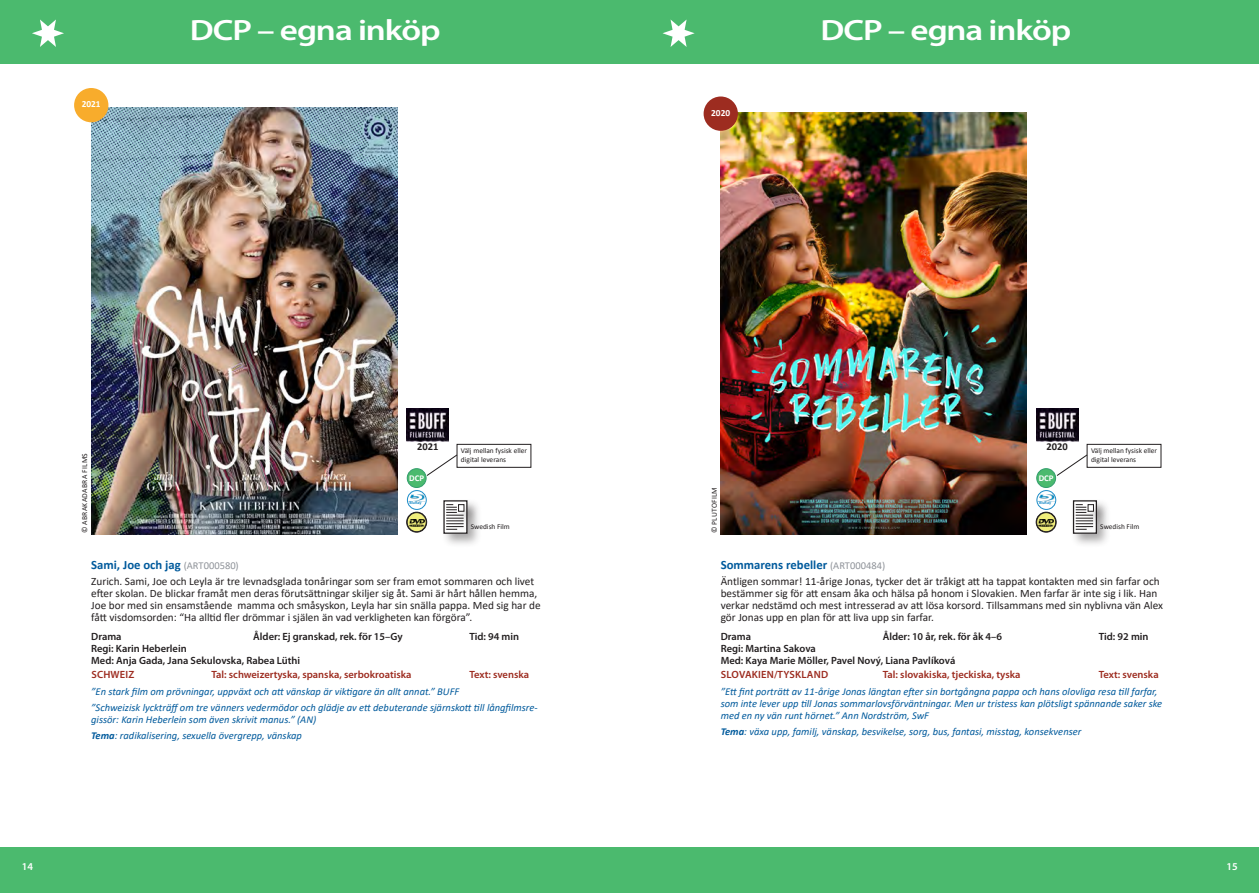
<style>
.page{position:relative;width:1259px;height:893px;background:#fff}
.page>*{position:absolute;margin:0;border:0;box-sizing:border-box;transform-origin:0 0}
.t1{font:600 29.4px "Myriad Pro";letter-spacing:-.03em;color:#fff;scale:1.19 1}
.t2{font:700 12.75px "Calibri";color:#005a9c}
.t3{font:11.25px/12px "Calibri";color:#231f20}
.t4{font:italic 10.5px/16.2px "Calibri";color:#005a9c}
.t5{font:600 10.5px/12px "Myriad Pro";color:#231f20}
.t6{font:600 10.5px "Myriad Pro";color:#9d2c20}
.t7{font:600 10.5px "Myriad Pro";letter-spacing:.02em;color:#9d2c20}
.t8{font:700 10.5px "Calibri";color:#231f20}
.t9{font:600 10.5px "Myriad Pro";color:#fff}
.t10{font:700 9.3px "Calibri";color:#fff}
.t11{font:700 8.85px "Calibri";color:#fff}
.t12{font:7.65px "Calibri";letter-spacing:.04em;color:#231f20}
.t13{font:7.35px/9px "Calibri";color:#231f20}
.t14{font:700 4.2px "Calibri";color:#1b8cc8}
.s1{font-weight:400;font-size:10.5px;color:#8f9399}
.s2{font-weight:700}
</style>
<div class="page">
<div style="left:0;top:0;width:629px;height:63px;background:#4bba6e"></div>
<div style="left:0;top:847px;width:629px;height:46px;background:#4bba6e"></div>
<div style="left:630px;top:847px;width:629px;height:46px;background:#4bba6e"></div>
<div style="left:630px;top:0;width:629px;height:63px;background:#4bba6e"></div>
<svg style="left:32px;top:19px;width:32px;height:28px"></svg>
<svg style="left:662px;top:19px;width:32px;height:28px"></svg>
<img style="left:406px;top:409px;width:43px;height:33px">
<img style="left:91px;top:107px;width:306px;height:427px">
<div style="left:74px;top:88px;width:34px;height:34px;background:#f8ac2c;border-radius:50%"></div>
<div style="left:441px;top:498px;width:41px;height:50px;background:#231f20;opacity:.38"></div>
<div style="left:444px;top:501px;width:23px;height:32px;background:#fff"></div>
<div style="left:443px;top:500px;width:24px;height:34px;border:1px solid #231f20"></div>
<div style="left:456px;top:503px;width:22px;height:22px;background:#231f20;opacity:.38"></div>
<div style="left:447px;top:503px;width:18px;height:15px;background:#fff"></div>
<div style="left:447px;top:513px;width:28px;height:16px;background:#231f20;opacity:.38"></div>
<div style="left:447px;top:505px;width:22px;height:16px;background:#231f20;opacity:.38"></div>
<div style="left:447px;top:508px;width:22px;height:16px;background:#231f20;opacity:.38"></div>
<div style="left:447px;top:511px;width:22px;height:15px;background:#231f20;opacity:.38"></div>
<div style="left:447px;top:516px;width:28px;height:16px;background:#231f20;opacity:.38"></div>
<div style="left:447px;top:518px;width:28px;height:17px;background:#231f20;opacity:.38"></div>
<div style="left:447px;top:521px;width:28px;height:17px;background:#231f20;opacity:.38"></div>
<div style="left:447px;top:524px;width:28px;height:17px;background:#231f20;opacity:.38"></div>
<div style="left:447px;top:527px;width:22px;height:16px;background:#231f20;opacity:.38"></div>
<svg style="left:446px;top:504px;width:18px;height:26px"></svg>
<div style="left:407px;top:469px;width:19px;height:18px;background:#4bba6e;border-radius:50%"></div>
<div style="left:407px;top:468px;width:19px;height:20px;border:1px solid #339e6d;border-radius:50%"></div>
<img style="left:409px;top:495px;width:16px;height:6px">
<div style="left:407px;top:490px;width:20px;height:20px;border:1px solid #1b8cc8;border-radius:50%"></div>
<svg style="left:407px;top:512px;width:19px;height:20px"></svg>
<div style="left:406px;top:512px;width:21px;height:20px;border:1px solid #231f20;border-radius:50%"></div>
<div style="left:407px;top:512px;width:19px;height:20px;border:1px solid #231f20;border-radius:50%"></div>
<img style="left:409px;top:519px;width:15px;height:7px">
<svg style="left:426px;top:454px;width:31px;height:22px"></svg>
<div style="left:457px;top:444px;width:74px;height:24px;border:1px solid #231f20"></div>
<img style="left:1036px;top:409px;width:42px;height:33px">
<img style="left:720px;top:113px;width:307px;height:421px">
<div style="left:1070px;top:498px;width:41px;height:50px;background:#231f20;opacity:.38"></div>
<div style="left:1073px;top:501px;width:23px;height:32px;background:#fff"></div>
<div style="left:1073px;top:500px;width:24px;height:34px;border:1px solid #231f20"></div>
<div style="left:1085px;top:503px;width:22px;height:22px;background:#231f20;opacity:.38"></div>
<div style="left:1076px;top:503px;width:18px;height:15px;background:#fff"></div>
<div style="left:1076px;top:513px;width:28px;height:16px;background:#231f20;opacity:.38"></div>
<div style="left:1076px;top:505px;width:22px;height:16px;background:#231f20;opacity:.38"></div>
<div style="left:1076px;top:508px;width:22px;height:16px;background:#231f20;opacity:.38"></div>
<div style="left:1076px;top:511px;width:22px;height:15px;background:#231f20;opacity:.38"></div>
<div style="left:1076px;top:516px;width:28px;height:16px;background:#231f20;opacity:.38"></div>
<div style="left:1076px;top:518px;width:28px;height:17px;background:#231f20;opacity:.38"></div>
<div style="left:1076px;top:521px;width:28px;height:17px;background:#231f20;opacity:.38"></div>
<div style="left:1076px;top:524px;width:28px;height:17px;background:#231f20;opacity:.38"></div>
<div style="left:1076px;top:527px;width:22px;height:16px;background:#231f20;opacity:.38"></div>
<svg style="left:1075px;top:504px;width:18px;height:26px"></svg>
<div style="left:1036px;top:469px;width:19px;height:18px;background:#4bba6e;border-radius:50%"></div>
<div style="left:1036px;top:468px;width:20px;height:20px;border:1px solid #339e6d;border-radius:50%"></div>
<img style="left:1038px;top:495px;width:16px;height:6px">
<div style="left:1036px;top:490px;width:20px;height:20px;border:1px solid #1b8cc8;border-radius:50%"></div>
<svg style="left:1036px;top:512px;width:20px;height:20px"></svg>
<div style="left:1036px;top:512px;width:20px;height:20px;border:1px solid #231f20;border-radius:50%"></div>
<img style="left:1038px;top:519px;width:15px;height:7px">
<div style="left:703px;top:96px;width:35px;height:35px;background:#9d2c20;border-radius:50%"></div>
<svg style="left:1056px;top:455px;width:30px;height:21px"></svg>
<div style="left:1086px;top:444px;width:75px;height:24px;border:1px solid #231f20"></div>
<h1 class="t1" style="left:190px;top:12px;width:212px">DCP – egna inköp</h1>
<h1 class="t1" style="left:820px;top:12px;width:212px">DCP – egna inköp</h1>
<p class="t10" style="left:82px;top:98px;width:20px">2021</p>
<p class="t10" style="left:711px;top:106px;width:20px">2020</p>
<p class="t12" style="left:79px;top:533px;width:82px;rotate:-90deg">© ABRAKADABRA FILMS</p>
<p class="t8" style="left:417px;top:439px;width:23px">2021</p>
<p class="t11" style="left:409px;top:472px;width:16px">DCP</p>
<p class="t14" style="left:409px;top:500px;width:13px">BluRay</p>
<p class="t13" style="left:461px;top:446px;width:68px">Välj mellan fysisk eller digital leverans</p>
<p class="t13" style="left:471px;top:522px;width:41px">Swedish Film</p>
<p class="t12" style="left:709px;top:533px;width:48px;rotate:-90deg">© PLUTOFILM</p>
<p class="t8" style="left:1046px;top:439px;width:23px">2020</p>
<p class="t11" style="left:1038px;top:472px;width:16px">DCP</p>
<p class="t14" style="left:1039px;top:500px;width:13px">BluRay</p>
<p class="t13" style="left:1091px;top:446px;width:68px">Välj mellan fysisk eller digital leverans</p>
<p class="t13" style="left:1100px;top:522px;width:41px">Swedish Film</p>
<p class="t2" style="left:91px;top:555px;width:149px">Sami, Joe och jag <span class="s1">(ART000580)</span></p>
<p class="t3" style="left:91px;top:575px;width:451px">Zurich. Sami, Joe och Leyla är tre levnadsglada tonåringar som ser fram emot sommaren och livet efter skolan. De blickar framåt men deras förutsättningar skiljer sig åt. Sami är hårt hållen hemma, Joe bor med sin ensamstående mamma och småsyskon, Leyla har sin snälla pappa. Med sig har de fått visdomsorden: “Ha alltid fler drömmar i själen än vad verkligheten kan förgöra”.</p>
<p class="t5" style="left:91px;top:630px;width:32px">Drama</p>
<p class="t5" style="left:253px;top:630px;width:151px">Ålder: Ej granskad, rek. för 15–Gy</p>
<p class="t5" style="left:469px;top:630px;width:51px">Tid: 94 min</p>
<p class="t5" style="left:91px;top:642px;width:210px">Regi: Karin Heberlein<br>Med: Anja Gada, Jana Sekulovska, Rabea Lüthi</p>
<p class="t7" style="left:91px;top:668px;width:45px">SCHWEIZ</p>
<p class="t6" style="left:211px;top:668px;width:202px">Tal: schweizertyska, spanska, serbokroatiska</p>
<p class="t6" style="left:469px;top:668px;width:61px">Text: svenska</p>
<p class="t4" style="left:91px;top:682px;width:448px">”En stark film om prövningar, uppväxt och att vänskap är viktigare än allt annat.” BUFF<br>”Schweizisk lyckträff om tre vänners vedermödor och glädje av ett debuterande sjärnskott till långfilmsre-</p>
<p class="t4" style="left:91px;top:711px;width:227px">gissör: Karin Heberlein som även skrivit manus.” (AN)<br><span class="s2">Tema</span>: radikalisering, sexuella övergrepp, vänskap</p>
<p class="t2" style="left:720px;top:555px;width:166px">Sommarens rebeller <span class="s1">(ART000484)</span></p>
<p class="t3" style="left:720px;top:575px;width:444px">Äntligen sommar! 11-årige Jonas, tycker det är tråkigt att ha tappat kontakten med sin farfar och bestämmer sig för att ensam åka och hälsa på honom i Slovakien. Men farfar är inte sig i lik. Han verkar nedstämd och mest intresserad av att lösa korsord. Tillsammans med sin nyblivna vän Alex gör Jonas upp en plan för att liva upp sin farfar.</p>
<p class="t5" style="left:720px;top:630px;width:32px">Drama</p>
<p class="t5" style="left:883px;top:630px;width:121px">Ålder: 10 år, rek. för åk 4–6</p>
<p class="t5" style="left:1098px;top:630px;width:51px">Tid: 92 min</p>
<p class="t5" style="left:720px;top:642px;width:236px">Regi: Martina Sakova<br>Med: Kaya Marie Möller, Pavel Nový, Liana Pavlíková</p>
<p class="t7" style="left:721px;top:668px;width:109px">SLOVAKIEN/TYSKLAND</p>
<p class="t6" style="left:883px;top:668px;width:139px">Tal: slovakiska, tjeckiska, tyska</p>
<p class="t6" style="left:1098px;top:668px;width:61px">Text: svenska</p>
<p class="t4" style="left:720px;top:685px;width:443px;line-height:12px">”Ett fint porträtt av 11-årige Jonas längtan efter sin bortgångna pappa och hans olovliga resa till farfar, som inte lever upp till Jonas sommarlovsförväntningar. Men ur tristess kan plötsligt spännande saker ske med en ny vän runt hörnet.” Ann Nordström, SwF</p>
<p class="t4" style="left:720px;top:723px;width:362px"><span class="s2">Tema</span>: växa upp, familj, vänskap, besvikelse, sorg, bus, fantasi, misstag, konsekvenser</p>
<p class="t9" style="left:22px;top:859px;width:13px">14</p>
<p class="t9" style="left:1226px;top:859px;width:13px">15</p>
</div>
